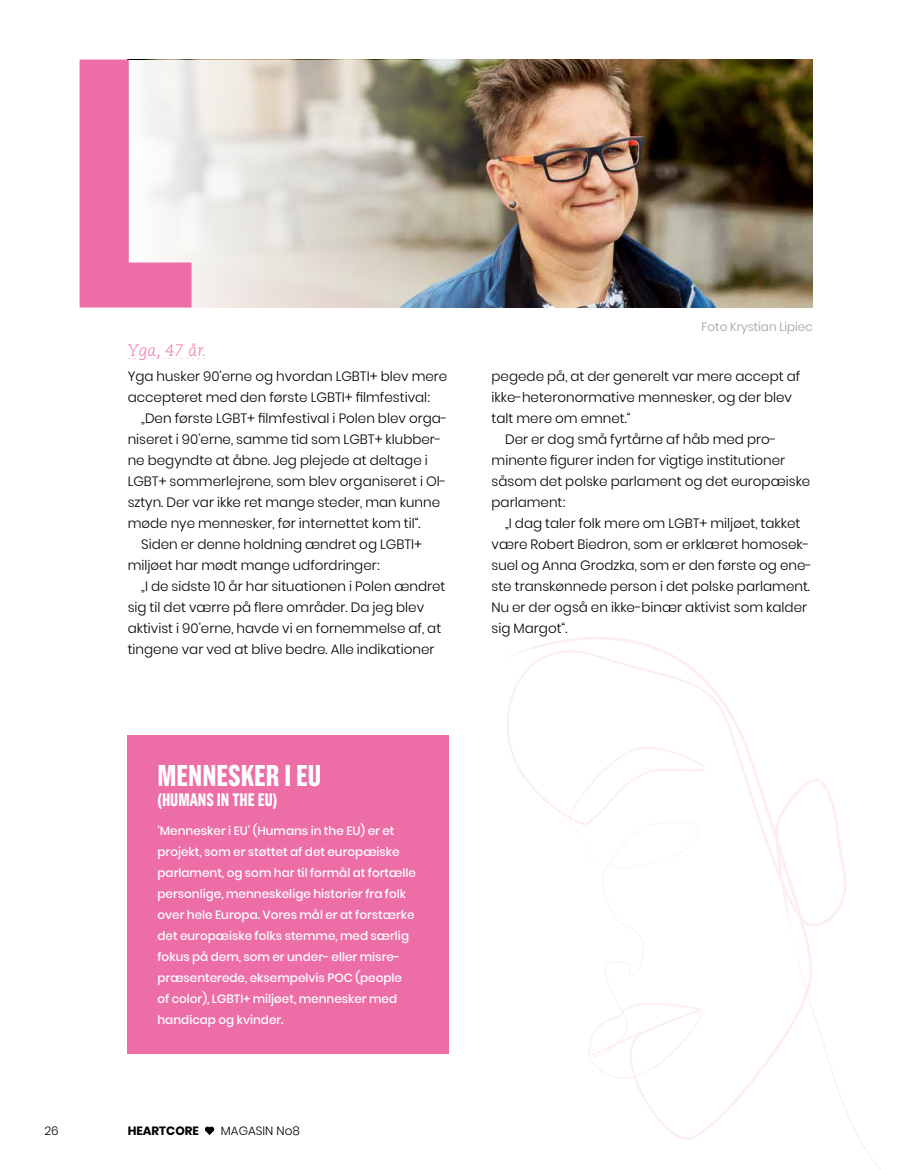
<style>
.page{position:relative;width:915px;height:1170px;background:#fff}
.page>*{position:absolute;margin:0;border:0;box-sizing:border-box;transform-origin:0 0}
.t1{font:700 30px "Grotzec Hd Cn";color:#fff}
.t2{font:700 18px "Grotzec Hd Cn";color:#fff}
.t3{font:italic 300 16.5px "Caecilia LT Std";color:#ed6ea7}
.t4{font:300 13.5px/21px "Poppins";color:#000}
.t5{font:500 12px/21px "Poppins";color:#fff}
.t6{font:300 12px "Poppins";color:#9d9d9c}
.t7{font:300 12px "Poppins";color:#000}
.t8{font:700 12px "Poppins";color:#000}
</style>
<div class="page">
<svg style="left:812px;top:778px;width:34px;height:148px"></svg>
<svg style="left:507px;top:637px;width:305px;height:502px"></svg>
<img style="left:532px;top:60px;width:280px;height:247px">
<img style="left:191px;top:60px;width:341px;height:247px">
<div style="left:128px;top:735px;width:321px;height:319px;background:#ed6ea7"></div>
<svg style="left:128px;top:358px;width:78px;height:1px"></svg>
<svg style="left:80px;top:60px;width:111px;height:247px"></svg>
<svg style="left:204px;top:1126px;width:10px;height:8px"></svg>
<p class="t3" style="left:128px;top:340px;width:80px">Yga, 47 år.</p>
<p class="t4" style="left:128px;top:366px;width:321px">Yga husker 90’erne og hvordan LGBTI+ blev mere accepteret med den første LGBTI+ filmfestival:</p>
<p class="t4" style="left:141px;top:408px;width:308px">„Den første LGBT+ filmfestival i Polen blev orga-</p>
<p class="t4" style="left:128px;top:429px;width:315px">niseret i 90’erne, samme tid som LGBT+ klubber-</p>
<p class="t4" style="left:128px;top:450px;width:301px">ne begyndte at åbne. Jeg plejede at deltage i</p>
<p class="t4" style="left:128px;top:471px;width:320px">LGBT+ sommerlejrene, som blev organiseret i Ol-</p>
<p class="t4" style="left:128px;top:492px;width:314px">sztyn. Der var ikke ret mange steder, man kunne</p>
<p class="t4" style="left:128px;top:513px;width:294px">møde nye mennesker, før internettet kom til“.</p>
<p class="t4" style="left:141px;top:534px;width:282px">Siden er denne holdning ændret og LGBTI+</p>
<p class="t4" style="left:128px;top:555px;width:253px">miljøet har mødt mange udfordringer:</p>
<p class="t4" style="left:141px;top:576px;width:305px">„I de sidste 10 år har situationen i Polen ændret</p>
<p class="t4" style="left:128px;top:597px;width:298px">sig til det værre på flere områder. Da jeg blev</p>
<p class="t4" style="left:128px;top:618px;width:315px">aktivist i 90’erne, havde vi en fornemmelse af, at</p>
<p class="t4" style="left:128px;top:639px;width:308px">tingene var ved at blive bedre. Alle indikationer</p>
<h1 class="t1" style="left:157px;top:758px;width:165px">MENNESKER I EU</h1>
<h2 class="t2" style="left:157px;top:789px;width:121px">(HUMANS IN THE EU)</h2>
<p class="t5" style="left:157px;top:820px;width:260px">‘Mennesker i EU’ (Humans in the EU) er et projekt, som er støttet af det europæiske parlament, og som har til formål at fortælle personlige, menneskelige historier fra folk over hele Europa. Vores mål er at forstærke det europæiske folks stemme, med særlig fokus på dem, som er under- eller misre&shy;præsenterede, eksempelvis POC (people of color), LGBTI+ miljøet, mennesker med handicap og kvinder.</p>
<p class="t7" style="left:44px;top:1123px;width:16px">26</p>
<p class="t8" style="left:128px;top:1123px;width:73px">HEARTCORE</p>
<p class="t7" style="left:221px;top:1123px;width:80px">MAGASIN No8</p>
<p class="t6" style="left:701px;top:320px;width:113px">Foto Krystian Lipiec</p>
<p class="t4" style="left:491px;top:366px;width:310px">pegede på, at der generelt var mere accept af</p>
<p class="t4" style="left:491px;top:387px;width:302px">ikke-heteronormative mennesker, og der blev</p>
<p class="t4" style="left:491px;top:408px;width:141px">talt mere om emnet.“</p>
<p class="t4" style="left:505px;top:429px;width:273px">Der er dog små fyrtårne af håb med pro-</p>
<p class="t4" style="left:491px;top:450px;width:295px">minente figurer inden for vigtige institutioner</p>
<p class="t4" style="left:491px;top:471px;width:320px">såsom det polske parlament og det europæiske</p>
<p class="t4" style="left:491px;top:492px;width:75px">parlament:</p>
<p class="t4" style="left:505px;top:513px;width:297px">„I dag taler folk mere om LGBT+ miljøet, takket</p>
<p class="t4" style="left:491px;top:534px;width:319px">være Robert Biedron, som er erklæret homosek-</p>
<p class="t4" style="left:491px;top:555px;width:322px">suel og Anna Grodzka, som er den første og ene-</p>
<p class="t4" style="left:491px;top:576px;width:320px">ste transkønnede person i det polske parlament.</p>
<p class="t4" style="left:491px;top:597px;width:317px">Nu er der også en ikke-binær aktivist som kalder</p>
<p class="t4" style="left:491px;top:618px;width:77px">sig Margot“.</p>
</div>
